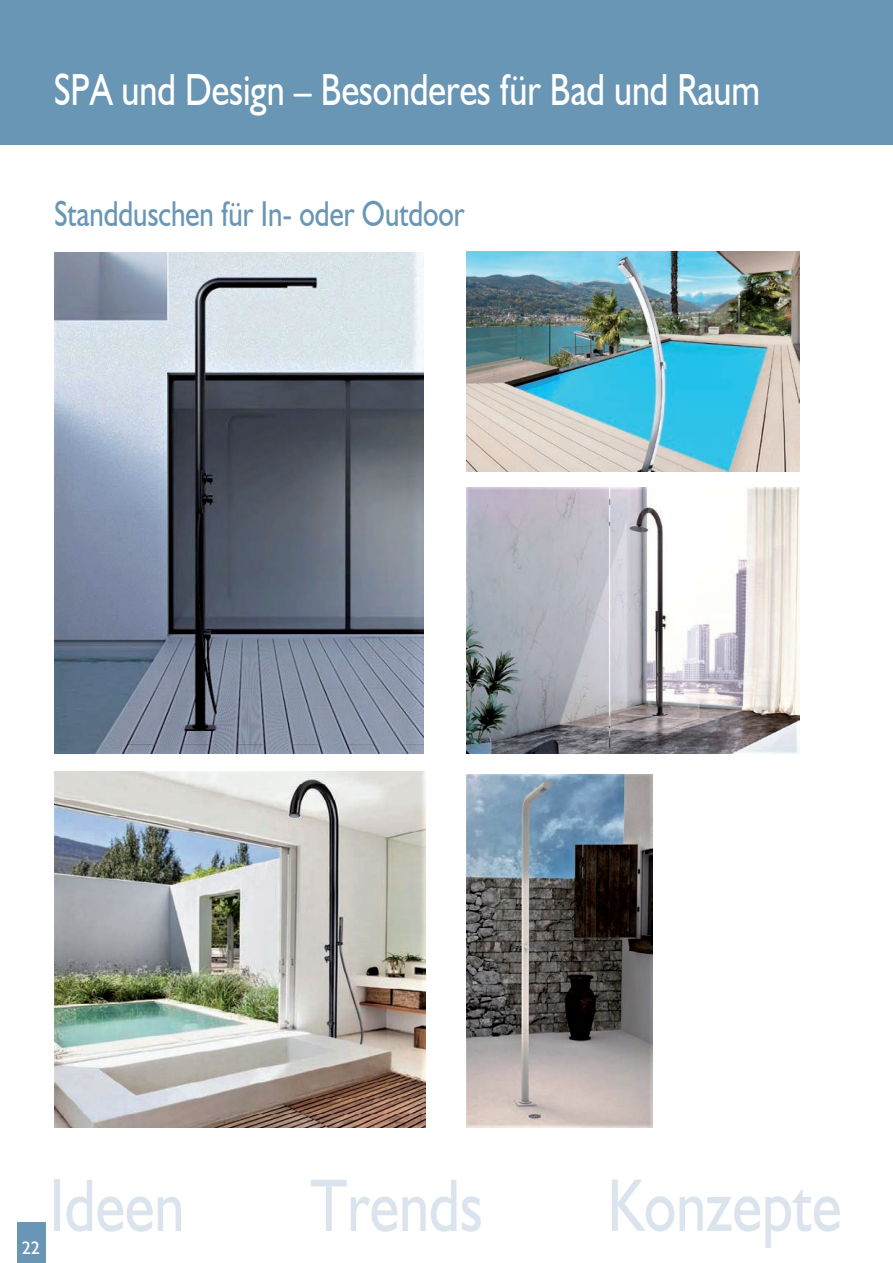
<style>
.page{position:relative;width:893px;height:1263px;background:#fff}
.page>*{position:absolute;margin:0;border:0;box-sizing:border-box;transform-origin:0 0}
.t1{font:75px "Humanist 521 BT";color:#dbe4ed;scale:.8 1}
.t2{font:45px "Humanist 521 BT";color:#fff;scale:.8 1}
.t3{font:36px "Humanist 521 BT";color:#6a96b5;scale:.8 1}
.t4{font:18px "Humanist 521 BT";color:#fff}
</style>
<div class="page">
<div style="left:17px;top:1222px;width:28px;height:41px;background:#6a96b5"></div>
<div style="left:0;top:0;width:893px;height:145px;background:#6a96b5"></div>
<img style="left:54px;top:253px;width:370px;height:500px">
<img style="left:466px;top:774px;width:186px;height:354px">
<img style="left:466px;top:252px;width:333px;height:219px">
<img style="left:54px;top:771px;width:372px;height:357px">
<img style="left:466px;top:487px;width:333px;height:266px">
<p class="t2" style="left:54px;top:61px;width:884px">SPA und Design – Besonderes für Bad und Raum</p>
<p class="t3" style="left:54px;top:191px;width:514px">Standduschen für In- oder Outdoor</p>
<p class="t4" style="left:22px;top:1236px;width:20px">22</p>
<h1 class="t1" style="left:50px;top:1159px;width:170px">Ideen</h1>
<h1 class="t1" style="left:310px;top:1159px;width:217px">Trends</h1>
<h1 class="t1" style="left:607px;top:1159px;width:294px">Konzepte</h1>
</div>
